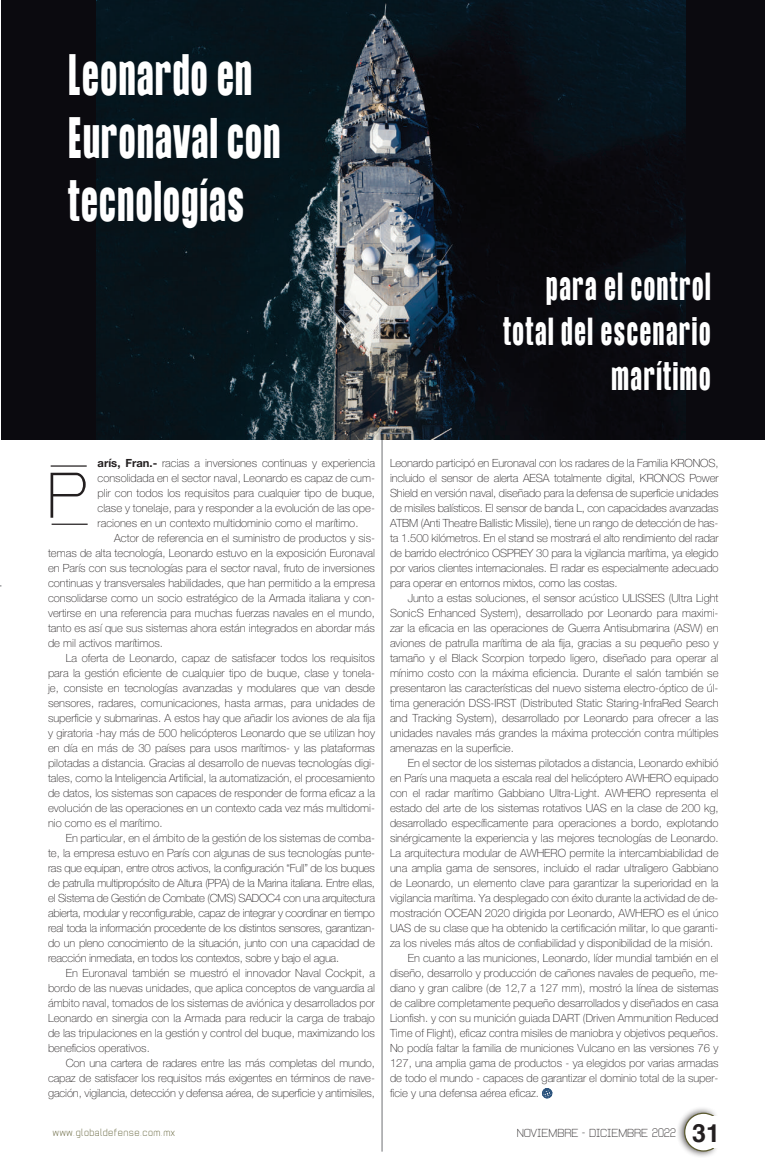
<style>
.page{position:relative;width:765px;height:1173px;background:#fff}
.page>*{position:absolute;margin:0;border:0;box-sizing:border-box;transform-origin:0 0}
.t1{font:62.5px "Andersans";color:#231f20;scale:1.08 1}
.t2{font:51.25px/63px "Balibold";letter-spacing:.04em;color:#fff;scale:.66 1}
.t3{font:35px/45px "Balibold";letter-spacing:.07em;color:#fff;text-align:right;scale:.66 1}
.t4{font:700 25.12px "Helvetica";color:#231f20}
.t5{font:11.25px/15px "Helvetica Neue LT 35 Th";color:#231f20;text-align:justify}
.t6{font:11.25px "Andersans";letter-spacing:-.02em;color:#231f20}
.t7{font:10px "Andersans";letter-spacing:.03em;color:#5b5a2f}
.s1{font-family:"Helvetica Neue LT 75 Bd"}
</style>
<div class="page">
<div style="left:676px;top:1105px;width:43px;height:52px;background:#231f20;opacity:.75"></div>
<svg style="left:683px;top:1111px;width:31px;height:40px"></svg>
<div style="left:695px;top:1116px;width:31px;height:31px;background:#fff"></div>
<hr style="left:381px;top:324px;width:2px;height:827px;background:#8b8d90">
<hr style="left:51px;top:465px;width:36px;height:1px;background:#231f20">
<hr style="left:52px;top:523px;width:36px;height:2px;background:#231f20">
<div style="left:1px;top:0;width:764px;height:439px;background:#0b0a0f"></div>
<img style="left:96px;top:0;width:589px;height:439px">
<svg style="left:541px;top:1088px;width:11px;height:10px"></svg>
<h2 class="t2" style="left:68px;top:42px;width:322px">Leonardo en<br>Euronaval con tecnologías</h2>
<h3 class="t3" style="left:503px;top:263px;width:315px">para el control total del escenario marítimo</h3>
<p class="t5" style="left:98px;top:455px;width:279px"><span class="s1">arís, Fran.-</span> racias a inversiones continuas y experiencia consolidada en el sector naval, Leonardo es capaz de cum&shy;plir con todos los requisitos para cualquier tipo de buque, clase y tonelaje, para y responder a la evolución de las ope&shy;raciones en un contexto multidominio como el marítimo.</p>
<p class="t5" style="left:48px;top:530px;width:328px;text-indent:66px">Actor de referencia en el suministro de productos y sis&shy;temas de alta tecnología, Leonardo estuvo en la exposición Euronaval en París con sus tecnologías para el sector naval, fruto de inversiones continuas y transversales habilidades, que han permitido a la empresa consolidarse como un socio estratégico de la Armada italiana y con&shy;vertirse en una referencia para muchas fuerzas navales en el mundo, tanto es así que sus sistemas ahora están integrados en abordar más de mil activos marítimos.</p>
<p class="t5" style="left:48px;top:650px;width:328px;text-indent:18px">La oferta de Leonardo, capaz de satisfacer todos los requisitos para la gestión eficiente de cualquier tipo de buque, clase y tonela&shy;je, consiste en tecnologías avanzadas y modulares que van desde sensores, radares, comunicaciones, hasta armas, para unidades de superficie y submarinas. A estos hay que añadir los aviones de ala fija y giratoria -hay más de 500 helicópteros Leonardo que se utilizan hoy en día en más de 30 países para usos marítimos- y las plataformas pilotadas a distancia. Gracias al desarrollo de nuevas tecnologías digi&shy;tales, como la Inteligencia Artificial, la automatización, el procesamiento de datos, los sistemas son capaces de responder de forma eficaz a la evolución de las operaciones en un contexto cada vez más multidomi&shy;nio como es el marítimo.</p>
<p class="t5" style="left:48px;top:830px;width:328px;text-indent:18px">En particular, en el ámbito de la gestión de los sistemas de comba&shy;te, la empresa estuvo en París con algunas de sus tecnologías punte&shy;ras que equipan, entre otros activos, la configuración “Full” de los buques de patrulla multipropósito de Altura (PPA) de la Marina italiana. Entre ellas, el Sistema de Gestión de Combate (CMS) SADOC4 con una arquitectura abierta, modular y reconfigurable, capaz de integrar y coordinar en tiempo real toda la información procedente de los distintos sensores, garantizan&shy;do un pleno conocimiento de la situación, junto con una capacidad de reacción inmediata, en todos los contextos, sobre y bajo el agua.</p>
<p class="t5" style="left:48px;top:965px;width:328px;text-indent:18px">En Euronaval también se muestró el innovador Naval Cockpit, a bordo de las nuevas unidades, que aplica conceptos de vanguardia al ámbito naval, tomados de los sistemas de aviónica y desarrollados por Leonardo en sinergia con la Armada para reducir la carga de trabajo de las tripulaciones en la gestión y control del buque, maximizando los beneficios operativos.</p>
<p class="t5" style="left:48px;top:1055px;width:328px;text-indent:18px">Con una cartera de radares entre las más completas del mundo, capaz de satisfacer los requisitos más exigentes en términos de nave&shy;gación, vigilancia, detección y defensa aérea, de superficie y antimisiles,</p>
<h1 class="t1" style="left:46px;top:470px;width:42px">P</h1>
<p class="t5" style="left:390px;top:455px;width:330px">Leonardo participó en Euronaval con los radares de la Familia KRONOS, incluido el sensor de alerta AESA totalmente digital, KRONOS Power Shield en versión naval, diseñado para la defensa de superficie unidades de misiles balísticos. El sensor de banda L, con capacidades avanzadas ATBM (Anti Theatre Ballistic Missile), tiene un rango de detección de has&shy;ta 1.500 kilómetros. En el stand se mostrará el alto rendimiento del radar de barrido electrónico OSPREY 30 para la vigilancia marítima, ya elegido por varios clientes internacionales. El radar es especialmente adecuado para operar en entornos mixtos, como las costas.</p>
<p class="t5" style="left:390px;top:590px;width:330px;text-indent:18px">Junto a estas soluciones, el sensor acústico ULISSES (Ultra Light SonicS Enhanced System), desarrollado por Leonardo para maximi&shy;zar la eficacia en las operaciones de Guerra Antisubmarina (ASW) en aviones de patrulla marítima de ala fija, gracias a su pequeño peso y tamaño y el Black Scorpion torpedo ligero, diseñado para operar al mínimo costo con la máxima eficiencia. Durante el salón también se presentaron las características del nuevo sistema electro-óptico de úl&shy;tima generación DSS-IRST (Distributed Static Staring-InfraRed Search and Tracking System), desarrollado por Leonardo para ofrecer a las unidades navales más grandes la máxima protección contra múltiples amenazas en la superficie.</p>
<p class="t5" style="left:408px;top:755px;width:312px">En el sector de los sistemas pilotados a distancia, Leonardo exhibió</p>
<p class="t5" style="left:390px;top:770px;width:330px">en París una maqueta a escala real del helicóptero AWHERO equipado</p>
<p class="t5" style="left:390px;top:785px;width:330px">con el radar marítimo Gabbiano Ultra-Light. AWHERO representa el</p>
<p class="t5" style="left:390px;top:800px;width:330px">estado del arte de los sistemas rotativos UAS en la clase de 200 kg,</p>
<p class="t5" style="left:390px;top:815px;width:330px">desarrollado específicamente para operaciones a bordo, explotando</p>
<p class="t5" style="left:390px;top:830px;width:330px">sinérgicamente la experiencia y las mejores tecnologías de Leonardo.</p>
<p class="t5" style="left:390px;top:845px;width:330px">La arquitectura modular de AWHERO permite la intercambiabilidad de</p>
<p class="t5" style="left:390px;top:860px;width:330px">una amplia gama de sensores, incluido el radar ultraligero Gabbiano</p>
<p class="t5" style="left:390px;top:875px;width:330px">de Leonardo, un elemento clave para garantizar la superioridad en la</p>
<p class="t5" style="left:390px;top:890px;width:330px">vigilancia marítima. Ya desplegado con éxito durante la actividad de de-</p>
<p class="t5" style="left:390px;top:905px;width:330px">mostración OCEAN 2020 dirigida por Leonardo, AWHERO es el único</p>
<p class="t5" style="left:390px;top:920px;width:330px">UAS de su clase que ha obtenido la certificación militar, lo que garanti-</p>
<p class="t5" style="left:390px;top:935px;width:325px">za los niveles más altos de confiabilidad y disponibilidad de la misión.</p>
<p class="t5" style="left:408px;top:950px;width:312px">En cuanto a las municiones, Leonardo, líder mundial también en el</p>
<p class="t5" style="left:390px;top:965px;width:330px">diseño, desarrollo y producción de cañones navales de pequeño, me-</p>
<p class="t5" style="left:390px;top:980px;width:330px">diano y gran calibre (de 12,7 a 127 mm), mostró la línea de sistemas</p>
<p class="t5" style="left:390px;top:995px;width:330px">de calibre completamente pequeño desarrollados y diseñados en casa</p>
<p class="t5" style="left:390px;top:1010px;width:330px">Lionfish. y con su munición guiada DART (Driven Ammunition Reduced</p>
<p class="t5" style="left:390px;top:1025px;width:330px">Time of Flight), eficaz contra misiles de maniobra y objetivos pequeños.</p>
<p class="t5" style="left:390px;top:1040px;width:330px">No podía faltar la familia de municiones Vulcano en las versiones 76 y</p>
<p class="t5" style="left:390px;top:1055px;width:330px">127, una amplia gama de productos - ya elegidos por varias armadas</p>
<p class="t5" style="left:390px;top:1070px;width:330px">de todo el mundo - capaces de garantizar el dominio total de la super-</p>
<p class="t5" style="left:390px;top:1085px;width:151px">ficie y una defensa aérea eficaz.</p>
<p class="t7" style="left:53px;top:1128px;width:124px">www.globaldefense.com.mx</p>
<h3 class="t4" style="left:692px;top:1112px;width:29px">31</h3>
<p class="t6" style="left:517px;top:1128px;width:161px">NOVIEMBRE - DICIEMBRE 2022</p>
</div>
